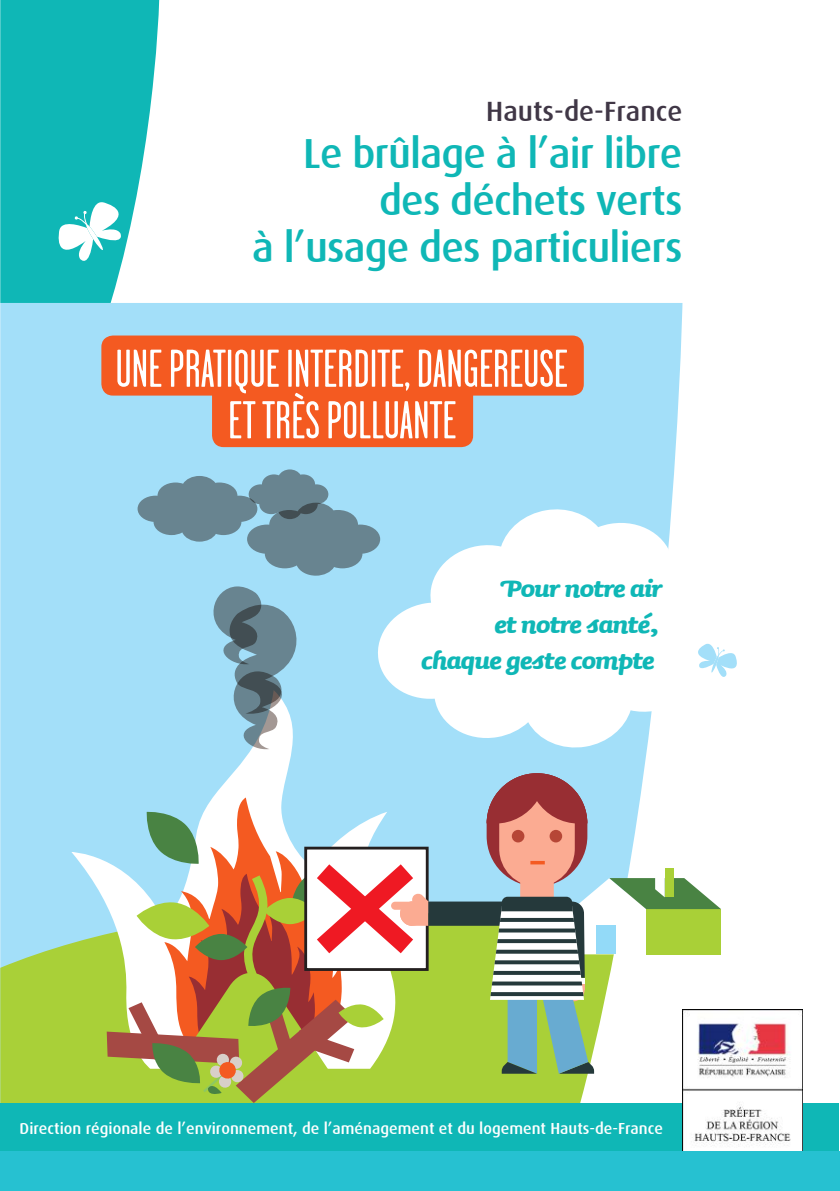
<style>
.page{position:relative;width:840px;height:1191px;background:#fff}
.page>*{position:absolute;margin:0;border:0;box-sizing:border-box;transform-origin:0 0}
.t1{font:53px "Garage Gothic";color:#fff}
.t2{font:500 42px/47px "Dax";letter-spacing:-.02em;color:#0fb7b6;text-align:right}
.t3{font:30px/36px "Sauna Bold Italic Swash";letter-spacing:-.025em;color:#0fb7b6;text-align:right}
.t4{font:500 27.8px "Dax";color:#403746}
.t5{font:500 16px "Dax";color:#fff}
</style>
<div class="page">
<div style="left:0;top:303px;width:682px;height:604px;background:#a3dff9"></div>
<svg style="left:0;top:907px;width:107px;height:244px;background:#a7d364"></svg>
<svg style="left:0;top:0;width:160px;height:303px;background:#2abfbe"></svg>
<div style="left:1px;top:1103px;width:837px;height:51px;background:#0fb7b6"></div>
<div style="left:101px;top:335px;width:482px;height:60px;background:#f45a21;border-radius:12px"></div>
<div style="left:212px;top:382px;width:261px;height:65px;background:#f45a21;border-radius:12px"></div>
<svg style="left:52px;top:199px;width:86px;height:71px"></svg>
<img style="left:682px;top:1009px;width:120px;height:142px">
<svg style="left:374px;top:507px;width:308px;height:243px"></svg>
<svg style="left:71px;top:690px;width:361px;height:378px;background:#a9dee0"></svg>
<svg style="left:213px;top:586px;width:83px;height:163px;background:#85a8b7"></svg>
<svg style="left:137px;top:469px;width:243px;height:106px;background:#82adbf"></svg>
<svg style="left:107px;top:773px;width:613px;height:330px"></svg>
<hr style="left:530px;top:861px;width:14px;height:3px;background:#f45a21">
<svg style="left:698px;top:643px;width:39px;height:34px"></svg>
<div style="left:0;top:1151px;width:839px;height:40px;background:#26c1d1"></div>
<h3 class="t4" style="left:486px;top:95px;width:197px">Hauts-de-France</h3>
<h2 class="t2" style="left:252px;top:130px;width:431px">Le brûlage à l’air libre des déchets verts<br>à l’usage des particuliers</h2>
<h1 class="t1" style="left:115px;top:336px;width:453px">UNE PRATIQUE INTERDITE, DANGEREUSE</h1>
<h1 class="t1" style="left:228px;top:387px;width:229px">ET TRÈS POLLUANTE</h1>
<h3 class="t3" style="left:421px;top:568px;width:243px">Pour notre air<br>et notre santé, chaque geste compte</h3>
<p class="t5" style="left:20px;top:1119px;width:644px">Direction régionale de l’environnement, de l’aménagement et du logement Hauts-de-France</p>
</div>
